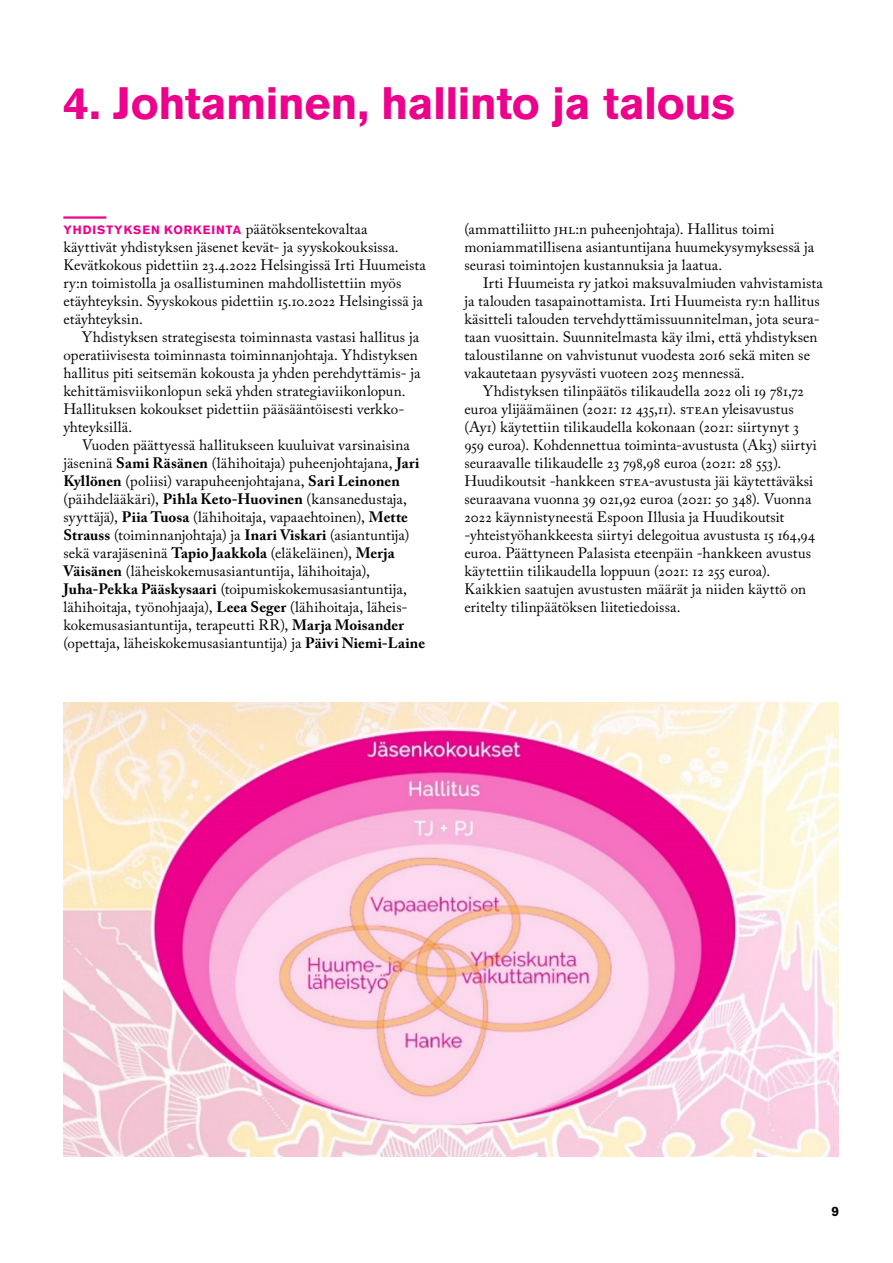
<style>
.page{position:relative;width:893px;height:1263px;background:#fff}
.page>*{position:absolute;margin:0;border:0;box-sizing:border-box;transform-origin:0 0}
.t1{font:700 45px "Akzidenz Grotesk BE";letter-spacing:-.015em;color:#ec008c}
.t2{font:15px/18px "Adobe Caslon Pro";letter-spacing:.01em;color:#000}
.t3{font:700 13.5px "Akzidenz Grotesk BE";color:#000}
.t4{font:700 12px "Akzidenz Grotesk BE";letter-spacing:.08em;color:#ec008c}
.s1{font-family:"Adobe Caslon Pro";font-weight:400;font-size:15px;color:#000}
.s2{font-weight:700}
</style>
<div class="page">
<hr style="left:63px;top:216px;width:43px;height:3px;background:#ec008c">
<img style="left:63px;top:702px;width:776px;height:455px">
<h1 class="t1" style="left:63px;top:77px;width:673px">4. Johtaminen, hallinto ja talous</h1>
<p class="t4" style="left:63px;top:223px;width:306px">YHDISTYKSEN KORKEINTA <span class="s1">päätöksentekovaltaa</span></p>
<p class="t2" style="left:63px;top:238px;width:364px">käyttivät yhdistyksen jäsenet kevät- ja syyskokouksissa.<br>Kevätkokous pidettiin 23.4.2022 Helsingissä Irti Huumeista ry:n toimistolla ja osallistuminen mahdollistettiin myös etäyhteyksin. Syyskokous pidettiin 15.10.2022 Helsingissä ja etäyhteyksin.</p>
<p class="t2" style="left:63px;top:328px;width:359px;text-indent:19px">Yhdistyksen strategisesta toiminnasta vastasi hallitus ja operatiivisesta toiminnasta toiminnanjohtaja. Yhdistyksen hallitus piti seitsemän kokousta ja yhden perehdyttämis- ja kehittämisviikonlopun sekä yhden strategiaviikonlopun.<br>Hallituksen kokoukset pidettiin pääsääntöisesti verkko&shy;yhteyksillä.</p>
<p class="t2" style="left:63px;top:436px;width:363px;text-indent:19px">Vuoden päättyessä hallitukseen kuuluivat varsinaisina jäseninä <span class="s2">Sami Räsänen</span> (lähihoitaja) puheenjohtajana, <span class="s2">Jari Kyllönen</span> (poliisi) varapuheenjohtajana, <span class="s2">Sari Leinonen </span>(päihdelääkäri), <span class="s2">Pihla Keto-Huovinen</span> (kansanedustaja, syyttäjä), <span class="s2">Piia Tuosa</span> (lähihoitaja, vapaaehtoinen), <span class="s2">Mette Strauss</span> (toiminnanjohtaja) ja <span class="s2">Inari Viskari</span> (asiantuntija) sekä varajäseninä <span class="s2">Tapio Jaakkola</span> (eläkeläinen), <span class="s2">Merja Väisänen</span> (läheiskokemusasiantuntija, lähihoitaja), <span class="s2">Juha-Pekka Pääskysaari</span> (toipumiskokemusasiantuntija, lähihoitaja, työnohjaaja), <span class="s2">Leea Seger</span> (lähihoitaja, läheis&shy;kokemusasiantuntija, terapeutti RR), <span class="s2">Marja Moisander </span>(opettaja, läheiskokemusasiantuntija) ja <span class="s2">Päivi Niemi-Laine</span></p>
<p class="t2" style="left:464px;top:220px;width:351px">(ammattiliitto JHL:n puheenjohtaja). Hallitus toimi moniammatillisena asiantuntijana huumekysymyksessä ja seurasi toimintojen kustannuksia ja laatua.</p>
<p class="t2" style="left:464px;top:274px;width:360px;text-indent:19px">Irti Huumeista ry jatkoi maksuvalmiuden vahvistamista ja talouden tasapainottamista. Irti Huumeista ry:n hallitus käsitteli talouden tervehdyttämissuunnitelman, jota seura&shy;taan vuosittain. Suunnitelmasta käy ilmi, että yhdistyksen taloustilanne on vahvistunut vuodesta 2016 sekä miten se vakautetaan pysyvästi vuoteen 2025 mennessä.</p>
<p class="t2" style="left:464px;top:382px;width:354px;text-indent:19px">Yhdistyksen tilinpäätös tilikaudella 2022 oli 19 781,72 euroa ylijäämäinen (2021: 12 435,11). STEAn yleisavustus (Ay1) käytettiin tilikaudella kokonaan (2021: siirtynyt 3<br>959 euroa). Kohdennettua toiminta-avustusta (Ak3) siirtyi seuraavalle tilikaudelle 23 798,98 euroa (2021: 28 553).<br>Huudikoutsit -hankkeen STEA-avustusta jäi käytettäväksi seuraavana vuonna 39 021,92 euroa (2021: 50 348). Vuonna 2022 käynnistyneestä Espoon Illusia ja Huudikoutsit -yhteistyöhankkeesta siirtyi delegoitua avustusta 15 164,94 euroa. Päättyneen Palasista eteenpäin -hankkeen avustus käytettiin tilikaudella loppuun (2021: 12 255 euroa).<br>Kaikkien saatujen avustusten määrät ja niiden käyttö on eritelty tilinpäätöksen liitetiedoissa.</p>
<p class="t3" style="left:831px;top:1204px;width:9px">9</p>
</div>
